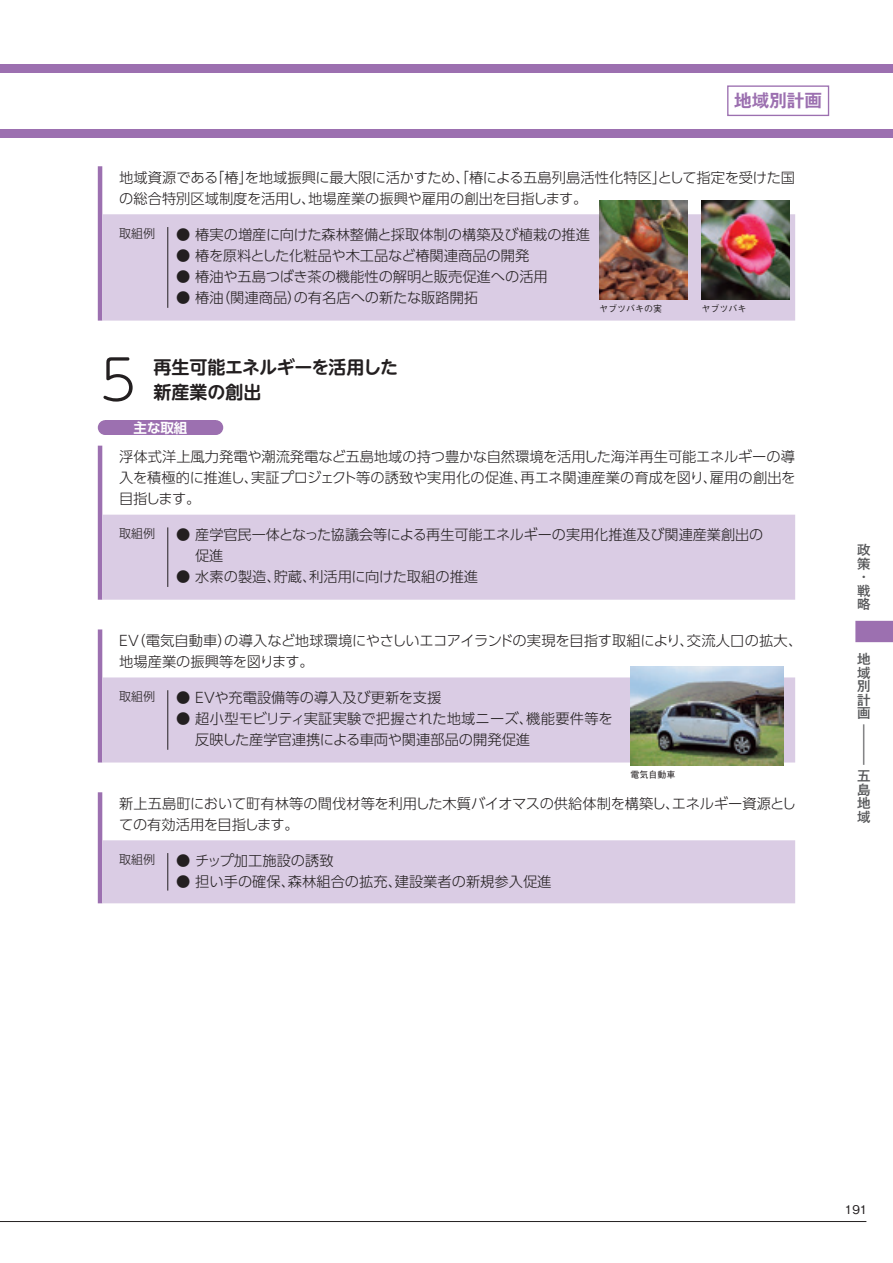
<style>
.page{position:relative;width:893px;height:1263px;background:#fff}
.page>*{position:absolute;margin:0;border:0;box-sizing:border-box;transform-origin:0 0}
.t1{font:300 55.5px "UD Shin M Go Pro";color:#231f20}
.t2{font:500 40.5px "Gothic MB101 Pr 6";color:#57585a;scale:.33 1}
.t3{font:700 18px/25.5px "UD Shin M Go Pro De";letter-spacing:-.01em;color:#231f20}
.t4{font:700 17.55px "Gothic MB101 Pr 6 De";color:#9c70b0}
.t5{font:300 14.25px/21px "UD Shin Go Pro";color:#231f20}
.t6{font:500 13.5px/13.5px "Gothic MB101 Pr 6";color:#57585a;text-align:justify}
.t7{font:700 13.5px "UD Shin Go Pro De";color:#fff}
.t8{font:300 12px "UD Shin Go Pro";color:#231f20}
.t9{font:500 12px "Gothic BBB Pr 5";color:#231f20}
.t10{font:500 9px "Gothic BBB Pr 6";color:#231f20}
</style>
<div class="page">
<hr style="left:0;top:1221px;width:866px;height:1px;background:#231f20">
<svg style="left:855px;top:621px;width:38px;height:21px"></svg>
<div style="left:0;top:64px;width:893px;height:74px;background:#9c70b0"></div>
<div style="left:0;top:73px;width:893px;height:55px;background:#fff"></div>
<div style="left:727px;top:85px;width:102px;height:31px;border:1px solid #9c70b0"></div>
<svg style="left:98px;top:166px;width:4px;height:155px"></svg>
<div style="left:102px;top:214px;width:693px;height:107px;background:#dacce4"></div>
<hr style="left:167px;top:227px;width:1px;height:81px;background:#231f20">
<div style="left:98px;top:420px;width:15px;height:15px;background:#9c70b0;border-radius:50%"></div>
<div style="left:208px;top:420px;width:15px;height:15px;background:#9c70b0;border-radius:50%"></div>
<div style="left:105px;top:420px;width:111px;height:15px;background:#9c70b0"></div>
<svg style="left:98px;top:446px;width:4px;height:154px"></svg>
<div style="left:102px;top:515px;width:693px;height:85px;background:#dacce4"></div>
<hr style="left:167px;top:527px;width:1px;height:60px;background:#231f20">
<svg style="left:98px;top:629px;width:4px;height:133px"></svg>
<div style="left:102px;top:677px;width:693px;height:85px;background:#dacce4"></div>
<hr style="left:167px;top:690px;width:1px;height:60px;background:#231f20">
<svg style="left:98px;top:792px;width:697px;height:111px"></svg>
<hr style="left:167px;top:853px;width:1px;height:37px;background:#231f20">
<img style="left:701px;top:200px;width:88px;height:100px">
<img style="left:599px;top:200px;width:88px;height:100px">
<img style="left:630px;top:666px;width:153px;height:99px">
<p class="t4" style="left:734px;top:86px;width:89px">地域別計画</p>
<p class="t5" style="left:119px;top:167px;width:677px">地域資源である「椿」を地域振興に最大限に活かすため、「椿による五島列島活性化特区」として指定を受けた国の総合特別区域制度を活用し、地場産業の振興や雇用の創出を目指します。</p>
<p class="t8" style="left:119px;top:223px;width:37px">取組例</p>
<p class="t5" style="left:176px;top:223px;width:415px">● 椿実の増産に向けた森林整備と採取体制の構築及び植栽の推進</p>
<p class="t5" style="left:176px;top:244px;width:355px">● 椿を原料とした化粧品や木工品など椿関連商品の開発</p>
<p class="t5" style="left:176px;top:265px;width:373px">● 椿油や五島つばき茶の機能性の解明と販売促進への活用</p>
<p class="t5" style="left:176px;top:286px;width:303px">● 椿油（関連商品）の有名店への新たな販路開拓</p>
<p class="t10" style="left:599px;top:301px;width:64px">ヤブツバキの実</p>
<p class="t10" style="left:701px;top:301px;width:46px">ヤブツバキ</p>
<h1 class="t1" style="left:100px;top:335px;width:38px">5</h1>
<p class="t3" style="left:154px;top:353px;width:246px">再生可能エネルギーを活用した新産業の創出</p>
<p class="t7" style="left:134px;top:417px;width:55px">主な取組</p>
<p class="t5" style="left:119px;top:446px;width:678px;text-align:justify">浮体式洋上風力発電や潮流発電など五島地域の持つ豊かな自然環境を活用した海洋再生可能エネルギーの導入を積極的に推進し、実証プロジェクト等の誘致や実用化の促進、再エネ関連産業の育成を図り、雇用の創出を目指します。</p>
<p class="t8" style="left:119px;top:524px;width:37px">取組例</p>
<p class="t5" style="left:176px;top:523px;width:588px">● 産学官民一体となった協議会等による再生可能エネルギーの実用化推進及び関連産業創出の　 促進</p>
<p class="t5" style="left:176px;top:565px;width:303px">● 水素の製造、貯蔵、利活用に向けた取組の推進</p>
<p class="t5" style="left:119px;top:630px;width:684px">EV（電気自動車）の導入など地球環境にやさしいエコアイランドの実現を目指す取組により、交流人口の拡大、地場産業の振興等を図ります。</p>
<p class="t8" style="left:119px;top:686px;width:37px">取組例</p>
<p class="t5" style="left:176px;top:686px;width:266px">● EVや充電設備等の導入及び更新を支援</p>
<p class="t5" style="left:176px;top:707px;width:438px">● 超小型モビリティ実証実験で把握された地域ニーズ、機能要件等を　 反映した産学官連携による車両や関連部品の開発促進</p>
<p class="t10" style="left:630px;top:767px;width:46px">電気自動車</p>
<p class="t5" style="left:119px;top:793px;width:679px">新上五島町において町有林等の間伐材等を利用した木質バイオマスの供給体制を構築し、エネルギー資源としての有効活用を目指します。</p>
<p class="t8" style="left:119px;top:849px;width:37px">取組例</p>
<p class="t5" style="left:176px;top:849px;width:159px">● チップ加工施設の誘致</p>
<p class="t5" style="left:176px;top:870px;width:377px">● 担い手の確保、森林組合の拡充、建設業者の新規参入促進</p>
<p class="t6" style="left:857px;top:543px;width:15px;text-align:left">政策・戦略</p>
<p class="t6" style="left:857px;top:652px;width:15px">地域別計画</p>
<h2 class="t2" style="left:857px;top:711px;width:24px">―</h2>
<p class="t6" style="left:857px;top:768px;width:15px">五島地域</p>
<p class="t9" style="left:845px;top:1200px;width:24px">191</p>
</div>
